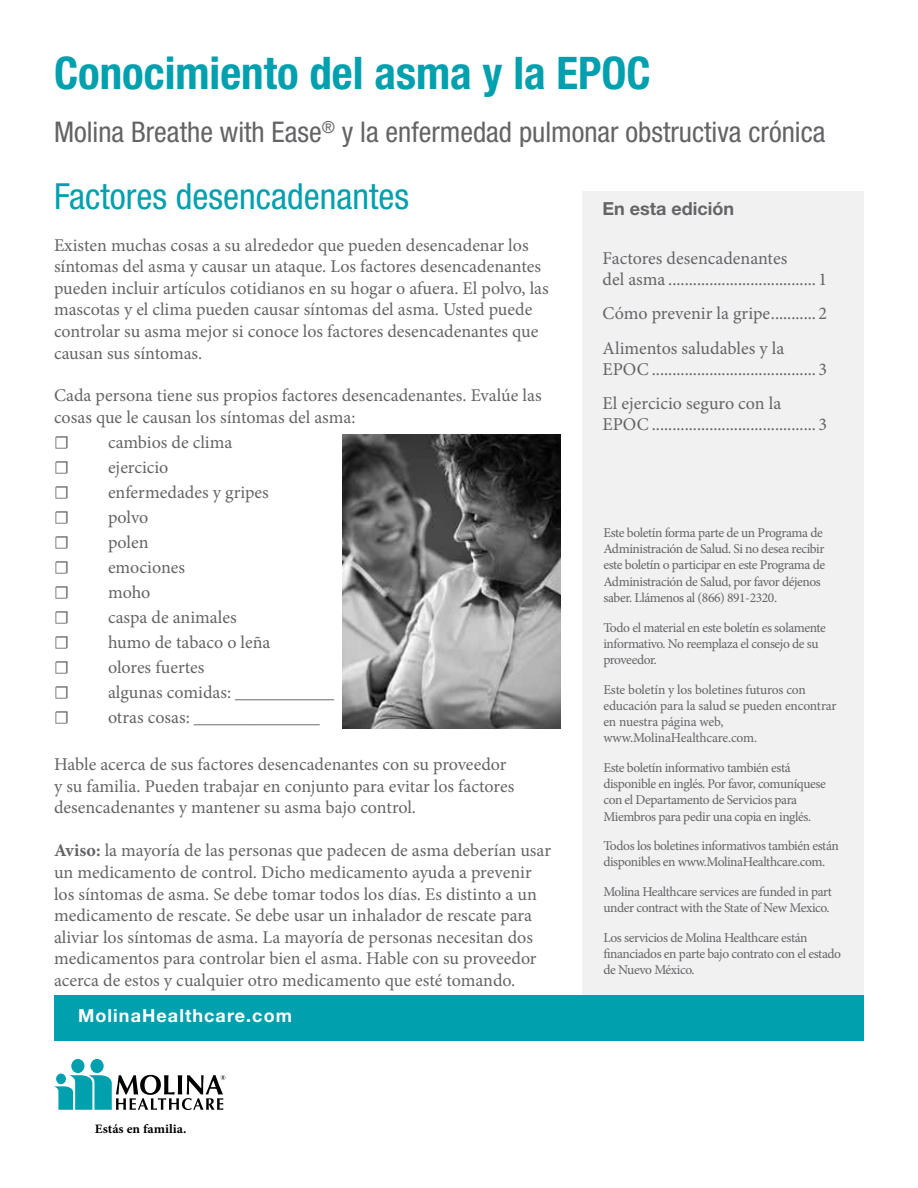
<style>
.page{position:relative;width:918px;height:1188px;background:#fff}
.page>*{position:absolute;margin:0;border:0;box-sizing:border-box;transform-origin:0 0}
.t1{font:700 condensed 45px "Helvetica Neue";color:#00a0af}
.t2{font:condensed 36px "Helvetica Neue";color:#00a0af}
.t3{font:condensed 28.5px "Helvetica Neue";color:#636466}
.t4{font:18px/21.6px "Minion Pro";color:#636466}
.t5{font:700 18px "Helvetica Neue";letter-spacing:.06em;color:#fff}
.t6{font:700 18px "Helvetica Neue";color:#636466}
.t7{font:13.5px/16.2px "Minion Pro";letter-spacing:-.03em;color:#636466}
.t8{font:13.5px/16.2px "Minion Pro";letter-spacing:-.01em;color:#636466}
.t9{font:700 12.9px "Minion Pro";color:#000;scale:1.04 1}
.s1{font-weight:700}
</style>
<div class="page">
<div style="left:583px;top:191px;width:281px;height:817px;background:#f1f1f2"></div>
<div style="left:54px;top:995px;width:810px;height:46px;background:#00a0af"></div>
<img style="left:342px;top:435px;width:219px;height:293px">
<div style="left:90px;top:1059px;width:14px;height:14px;background:#00a0af;border-radius:50%"></div>
<div style="left:71px;top:1059px;width:13px;height:14px;background:#00a0af;border-radius:50%"></div>
<svg style="left:54px;top:1075px;width:171px;height:35px"></svg>
<div style="left:56px;top:1074px;width:10px;height:10px;background:#00a0af;border-radius:50%"></div>
<h1 class="t1" style="left:54px;top:46px;width:598px">Conocimiento del asma y la EPOC</h1>
<h3 class="t3" style="left:54px;top:116px;width:773px">Molina Breathe with Ease<sup>®</sup> y la enfermedad pulmonar obstructiva crónica</h3>
<h2 class="t2" style="left:54px;top:175px;width:357px">Factores desencadenantes</h2>
<p class="t4" style="left:54px;top:234px;width:496px">Existen muchas cosas a su alrededor que pueden desencadenar los síntomas del asma y causar un ataque. Los factores desencadenantes pueden incluir artículos cotidianos en su hogar o afuera. El polvo, las mascotas y el clima pueden causar síntomas del asma. Usted puede controlar su asma mejor si conoce los factores desencadenantes que causan sus síntomas.</p>
<p class="t4" style="left:54px;top:385px;width:489px">Cada persona tiene sus propios factores desencadenantes. Evalúe las cosas que le causan los síntomas del asma:</p>
<p class="t4" style="left:54px;top:431px;width:17px">☐</p>
<p class="t4" style="left:108px;top:431px;width:126px">cambios de clima</p>
<p class="t4" style="left:54px;top:456px;width:17px">☐</p>
<p class="t4" style="left:108px;top:456px;width:62px">ejercicio</p>
<p class="t4" style="left:54px;top:481px;width:17px">☐</p>
<p class="t4" style="left:108px;top:481px;width:162px">enfermedades y gripes</p>
<p class="t4" style="left:54px;top:506px;width:17px">☐</p>
<p class="t4" style="left:108px;top:506px;width:42px">polvo</p>
<p class="t4" style="left:54px;top:531px;width:17px">☐</p>
<p class="t4" style="left:108px;top:531px;width:42px">polen</p>
<p class="t4" style="left:54px;top:556px;width:17px">☐</p>
<p class="t4" style="left:108px;top:556px;width:79px">emociones</p>
<p class="t4" style="left:54px;top:582px;width:17px">☐</p>
<p class="t4" style="left:108px;top:582px;width:44px">moho</p>
<p class="t4" style="left:54px;top:607px;width:17px">☐</p>
<p class="t4" style="left:108px;top:607px;width:130px">caspa de animales</p>
<p class="t4" style="left:54px;top:632px;width:17px">☐</p>
<p class="t4" style="left:108px;top:632px;width:164px">humo de tabaco o leña</p>
<p class="t4" style="left:54px;top:657px;width:17px">☐</p>
<p class="t4" style="left:108px;top:657px;width:98px">olores fuertes</p>
<p class="t4" style="left:54px;top:682px;width:17px">☐</p>
<p class="t4" style="left:108px;top:682px;width:228px">algunas comidas: ___________</p>
<p class="t4" style="left:54px;top:707px;width:17px">☐</p>
<p class="t4" style="left:108px;top:707px;width:213px">otras cosas: ______________</p>
<p class="t4" style="left:54px;top:754px;width:462px">Hable acerca de sus factores desencadenantes con su proveedor y su familia. Pueden trabajar en conjunto para evitar los factores desencadenantes y mantener su asma bajo control.</p>
<p class="t4" style="left:54px;top:840px;width:499px"><span class="s1">Aviso:</span> la mayoría de las personas que padecen de asma deberían usar un medicamento de control. Dicho medicamento ayuda a prevenir los síntomas de asma. Se debe tomar todos los días. Es distinto a un medicamento de rescate. Se debe usar un inhalador de rescate para aliviar los síntomas de asma. La mayoría de personas necesitan dos medicamentos para controlar bien el asma. Hable con su proveedor acerca de estos y cualquier otro medicamento que esté tomando.</p>
<p class="t5" style="left:78px;top:1005px;width:216px">MolinaHealthcare.com</p>
<p class="t9" style="left:95px;top:1120px;width:90px">Estás en familia.</p>
<p class="t6" style="left:603px;top:197px;width:133px">En esta edición</p>
<p class="t4" style="left:603px;top:248px;width:226px;line-height:21px">Factores desencadenantes<br>del asma .................................... 1</p>
<p class="t4" style="left:603px;top:296px;width:226px;line-height:34.5px">Cómo prevenir la gripe........... 2<br>Alimentos saludables y la</p>
<p class="t4" style="left:603px;top:352px;width:226px;line-height:34.5px">EPOC ........................................ 3<br>El ejercicio seguro con la</p>
<p class="t4" style="left:603px;top:414px;width:226px">EPOC ........................................ 3</p>
<p class="t7" style="left:603px;top:525px;width:223px">Este boletín forma parte de un Programa de Administración de Salud. Si no desea recibir este boletín o participar en este Programa de Administración de Salud, por favor déjenos saber. Llámenos al (866) 891-2320.</p>
<p class="t7" style="left:603px;top:619px;width:224px">Todo el material en este boletín es solamente informativo. No reemplaza el consejo de su proveedor.</p>
<p class="t8" style="left:603px;top:681px;width:235px">Este boletín y los boletines futuros con educación para la salud se pueden encontrar en nuestra página web, www.MolinaHealthcare.com.</p>
<p class="t7" style="left:603px;top:760px;width:224px">Este boletín informativo también está disponible en inglés. Por favor, comuníquese con el Departamento de Servicios para Miembros para pedir una copia en inglés.</p>
<p class="t7" style="left:603px;top:838px;width:237px">Todos los boletines informativos también están disponibles en www.MolinaHealthcare.com.</p>
<p class="t7" style="left:603px;top:884px;width:230px">Molina Healthcare services are funded in part under contract with the State of New Mexico.</p>
<p class="t7" style="left:603px;top:930px;width:239px">Los servicios de Molina Healthcare están financiados en parte bajo contrato con el estado de Nuevo México.</p>
</div>
